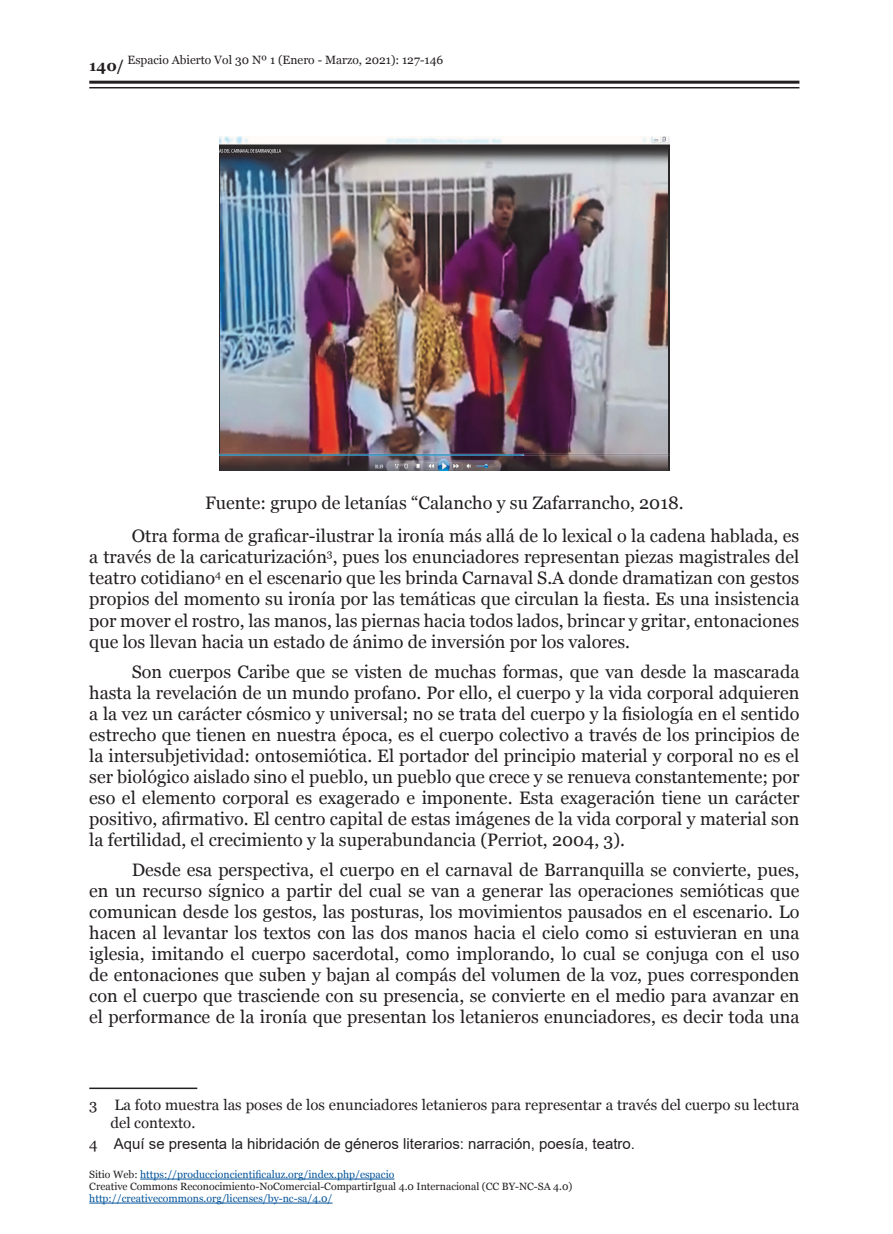
<style>
.page{position:relative;width:893px;height:1234px;background:#fff}
.page>*{position:absolute;margin:0;border:0;box-sizing:border-box;transform-origin:0 0}
.t1{font:18px/21px "Georgia";color:#231f20;text-align:justify}
.t2{font:15px/18px "Georgia";color:#231f20}
.t3{font:15px "Arial";color:#231f20}
.t4{font:700 15px "Georgia";color:#231f20}
.t5{font:12px "Georgia";color:#231f20}
.t6{font:10.5px/12px "Georgia";color:#231f20}
.t7{font:10.5px "Georgia";color:#04549a}
.s1{font-family:"Georgia"}
.s2{color:#04549a}
</style>
<div class="page">
<hr style="left:89px;top:81px;width:710px;height:3px;background:#231f20">
<hr style="left:89px;top:87px;width:710px;height:1px;background:#231f20">
<hr style="left:140px;top:1178px;width:254px;height:1px;background:#04549a">
<hr style="left:89px;top:1202px;width:244px;height:1px;background:#04549a">
<img style="left:220px;top:136px;width:449px;height:334px">
<hr style="left:89px;top:1087px;width:108px;height:1px;background:#231f20">
<p class="t5" style="left:128px;top:53px;width:317px">Espacio Abierto Vol 30 Nº 1 (Enero - Marzo, 2021): 127-146</p>
<p class="t4" style="left:89px;top:56px;width:36px">140/</p>
<p class="t1" style="left:132px;top:487px;width:669px;line-height:33px;text-indent:73px">Fuente: grupo de letanías “Calancho y su Zafarrancho, 2018.<br>Otra forma de graficar-ilustrar la ironía más allá de lo lexical o la cadena hablada, es</p>
<p class="t1" style="left:89px;top:547px;width:712px">a través de la caricaturización<sup>3</sup>, pues los enunciadores representan piezas magistrales del teatro cotidiano<sup>4</sup> en el escenario que les brinda Carnaval S.A donde dramatizan con gestos propios del momento su ironía por las temáticas que circulan la fiesta. Es una insistencia por mover el rostro, las manos, las piernas hacia todos lados, brincar y gritar, entonaciones que los llevan hacia un estado de ánimo de inversión por los valores.</p>
<p class="t1" style="left:89px;top:661px;width:712px;text-indent:43px">Son cuerpos Caribe que se visten de muchas formas, que van desde la mascarada hasta la revelación de un mundo profano. Por ello, el cuerpo y la vida corporal adquieren a la vez un carácter cósmico y universal; no se trata del cuerpo y la fisiología en el sentido estrecho que tienen en nuestra época, es el cuerpo colectivo a través de los principios de la intersubjetividad: ontosemiótica. El portador del principio material y corporal no es el ser biológico aislado sino el pueblo, un pueblo que crece y se renueva constantemente; por eso el elemento corporal es exagerado e imponente. Esta exageración tiene un carácter positivo, afirmativo. El centro capital de estas imágenes de la vida corporal y material son la fertilidad, el crecimiento y la superabundancia (Perriot, 2004, 3).</p>
<p class="t1" style="left:89px;top:859px;width:712px;text-indent:43px">Desde esa perspectiva, el cuerpo en el carnaval de Barranquilla se convierte, pues, en un recurso sígnico a partir del cual se van a generar las operaciones semióticas que comunican desde los gestos, las posturas, los movimientos pausados en el escenario. Lo hacen al levantar los textos con las dos manos hacia el cielo como si estuvieran en una iglesia, imitando el cuerpo sacerdotal, como implorando, lo cual se conjuga con el uso de entonaciones que suben y bajan al compás del volumen de la voz, pues corresponden con el cuerpo que trasciende con su presencia, se convierte en el medio para avanzar en el performance de la ironía que presentan los letanieros enunciadores, es decir toda una</p>
<p class="t2" style="left:111px;top:1095px;width:690px;text-indent:-21px">3 La foto muestra las poses de los enunciadores letanieros para representar a través del cuerpo su lectura del contexto.</p>
<p class="t3" style="left:89px;top:1132px;width:547px"><span class="s1">4</span> Aquí se presenta la hibridación de géneros literarios: narración, poesía, teatro.</p>
<p class="t6" style="left:89px;top:1168px;width:485px">Sitio Web: <span class="s2">https://produccioncientificaluz.org/index.php/espacio<br></span>Creative Commons Reconocimiento-NoComercial-CompartirIgual 4.0 Internacional (CC BY-NC-SA 4.0)</p>
<p class="t7" style="left:89px;top:1191px;width:245px">http://creativecommons.org/licenses/by-nc-sa/4.0/</p>
</div>
